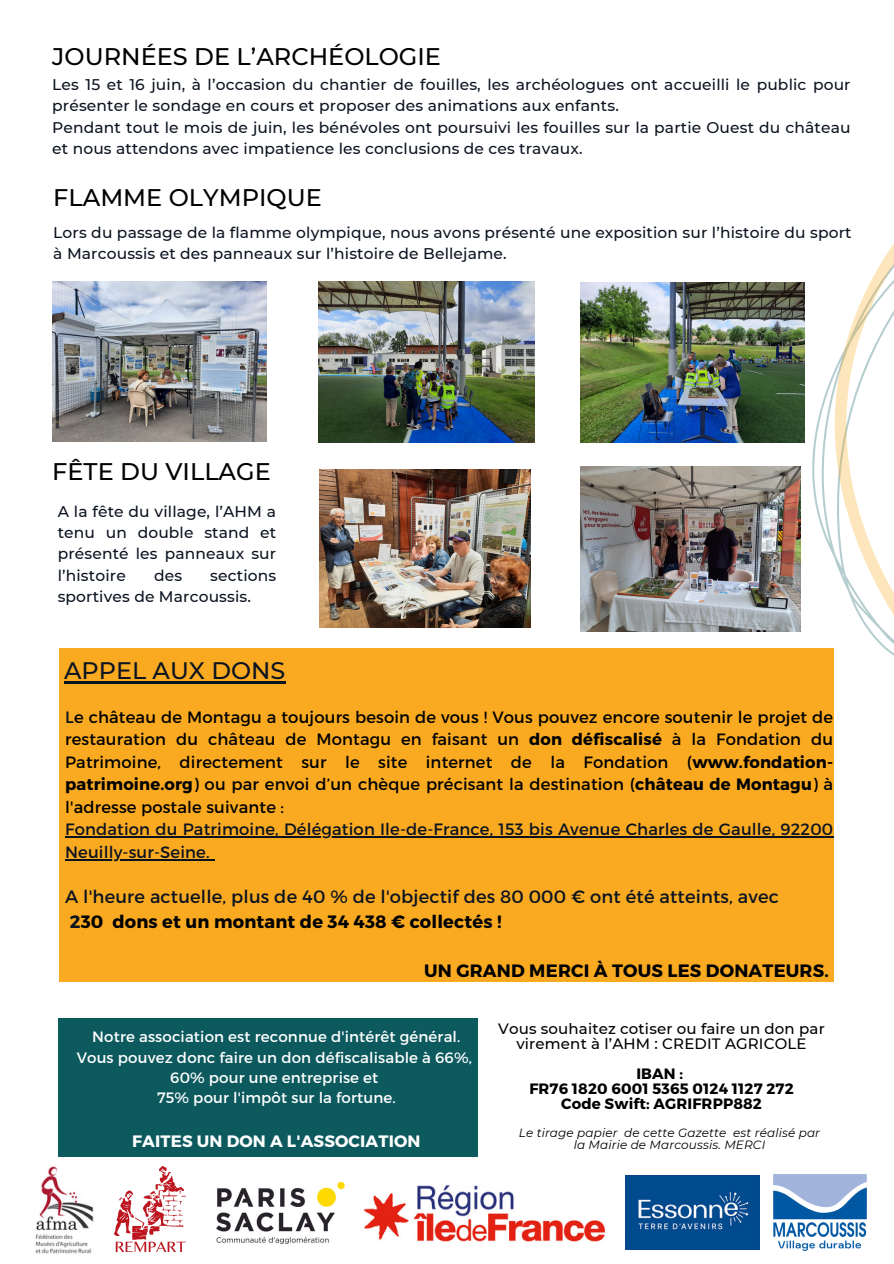
<style>
.page{position:relative;width:894px;height:1264px;background:#fff}
.page>*{position:absolute;margin:0;border:0;box-sizing:border-box;transform-origin:0 0}
.t1{font:500 24px "Montserrat";color:#000}
.t2{font:500 23.85px "Montserrat";color:#0b1320}
.t3{font:17.85px/24.8px "Montserrat";letter-spacing:.01em;color:#0b1320}
.t4{font:700 17.85px "Montserrat";letter-spacing:.01em;color:#000}
.t5{font:700 16.5px "Montserrat";letter-spacing:.01em;color:#fff}
.t6{font:16.35px/22.5px "Montserrat";letter-spacing:.01em;color:#000;text-align:justify}
.t7{font:16.35px "Montserrat";letter-spacing:.01em;color:#0b1320}
.t8{font:500 15.45px/21.3px "Montserrat";letter-spacing:.01em;color:#0b1320}
.t9{font:15px/20.2px "Montserrat";letter-spacing:.01em;color:#fff;text-align:center}
.t10{font:500 15px/14.7px "Montserrat";letter-spacing:.01em;color:#000;text-align:center}
.t11{font:700 15px/14.7px "Montserrat";letter-spacing:.01em;color:#000;text-align:center}
.t12{font:italic 12px/12px "Montserrat";letter-spacing:.01em;color:#000;text-align:center}
.s1{color:#0b1320}
.s2{font-weight:700}
.s3{font-weight:700;color:#000}
</style>
<div class="page">
<img style="left:759px;top:1174px;width:108px;height:77px">
<img style="left:363px;top:1185px;width:243px;height:57px">
<img style="left:625px;top:1175px;width:134px;height:74px">
<img style="left:216px;top:1181px;width:129px;height:63px">
<img style="left:35px;top:1166px;width:59px;height:88px">
<img style="left:114px;top:1166px;width:71px;height:86px">
<div style="left:58px;top:1018px;width:419px;height:138px;background:#0c595e"></div>
<svg style="left:775px;top:619px;width:118px;height:49px"></svg>
<svg style="left:730px;top:245px;width:163px;height:374px"></svg>
<div style="left:59px;top:648px;width:774px;height:333px;background:#faaa21"></div>
<img style="left:52px;top:281px;width:214px;height:161px">
<img style="left:580px;top:282px;width:223px;height:160px">
<img style="left:319px;top:469px;width:211px;height:158px">
<img style="left:580px;top:466px;width:220px;height:165px">
<img style="left:318px;top:281px;width:216px;height:161px">
<hr style="left:65px;top:836px;width:768px;height:1px;background:#0b1320">
<hr style="left:65px;top:859px;width:145px;height:1px;background:#0b1320">
<hr style="left:64px;top:681px;width:221px;height:2px;background:#0b1320">
<h4 class="t1" style="left:52px;top:42px;width:390px">JOURNÉES DE L’ARCHÉOLOGIE</h4>
<p class="t8" style="left:52px;top:74px;width:799px">Les 15 et 16 juin, à l’occasion du chantier de fouilles, les archéologues ont accueilli le public pour présenter le sondage en cours et proposer des animations aux enfants.<br>Pendant tout le mois de juin, les bénévoles ont poursuivi les fouilles sur la partie Ouest du château et nous attendons avec impatience les conclusions de ces travaux.</p>
<p class="t1" style="left:53px;top:183px;width:270px">FLAMME OLYMPIQUE</p>
<p class="t8" style="left:53px;top:221px;width:799px">Lors du passage de la flamme olympique, nous avons présenté une exposition sur l’histoire du sport à Marcoussis et des panneaux sur l’histoire de Bellejame.</p>
<p class="t1" style="left:52px;top:456px;width:220px">FÊTE DU VILLAGE</p>
<p class="t8" style="left:58px;top:500px;width:220px;text-align:justify">A la fête du village, l’AHM a tenu un double stand et présenté les panneaux sur l’histoire</p>
<p class="t8" style="left:58px;top:564px;width:220px;text-indent:152px">sections sportives de Marcoussis.</p>
<p class="t8" style="left:154px;top:564px;width:30px">des</p>
<h4 class="t2" style="left:64px;top:655px;width:222px">APPEL AUX DONS</h4>
<h2 class="t6" style="left:65px;top:705px;width:769px"><span class="s1">L</span>e château de Montagu a toujours besoin de vous ! Vous pouvez encore soutenir le projet de restauration du château de Montagu en faisant un <span class="s2">don défiscalisé</span> à la Fondation du Patrimoine, directement sur le site internet de la Fondation (<span class="s2">www.fondation&shy;patrimoine.org</span>) ou par envoi d’un chèque précisant la destination (<span class="s2">château de Montagu</span>) à l'adresse postale suivante :</h2>
<h5 class="t7" style="left:65px;top:819px;width:769px">Fondation du Patrimoine, Délégation Ile-de-France, 153 bis Avenue Charles de Gaulle, 92200</h5>
<h2 class="t7" style="left:65px;top:841px;width:146px">Neuilly-sur-Seine.</h2>
<h2 class="t3" style="left:65px;top:883px;width:715px">A l'heure actuelle, plus de 40 % de l'objectif des 80 000 € ont été atteints, avec<br><span class="s2">2</span><span class="s3">30 dons et un montant de 34 438 € collectés !</span></h2>
<h2 class="t4" style="left:424px;top:959px;width:406px">UN GRAND MERCI À TOUS LES DONATEURS.</h2>
<h4 class="t9" style="left:77px;top:1026px;width:396px">Notre association est reconnue d'intérêt général.<br>Vous pouvez donc faire un don défiscalisable à 66%, 60% pour une entreprise et<br>75% pour l'impôt sur la fortune.</h4>
<h1 class="t10" style="left:498px;top:1021px;width:328px">Vous souhaitez cotiser ou faire un don par virement à l’AHM : CREDIT AGRICOLE</h1>
<h3 class="t11" style="left:529px;top:1065px;width:266px">IBAN :<br>FR76 1820 6001 5365 0124 1127 272<br>Code Swift: AGRIFRPP882</h3>
<h3 class="t12" style="left:518px;top:1126px;width:302px">Le tirage papier de cette Gazette est réalisé par la Mairie de Marcoussis. MERCI</h3>
<p class="t5" style="left:132px;top:1130px;width:290px">FAITES UN DON A L'ASSOCIATION</p>
</div>
